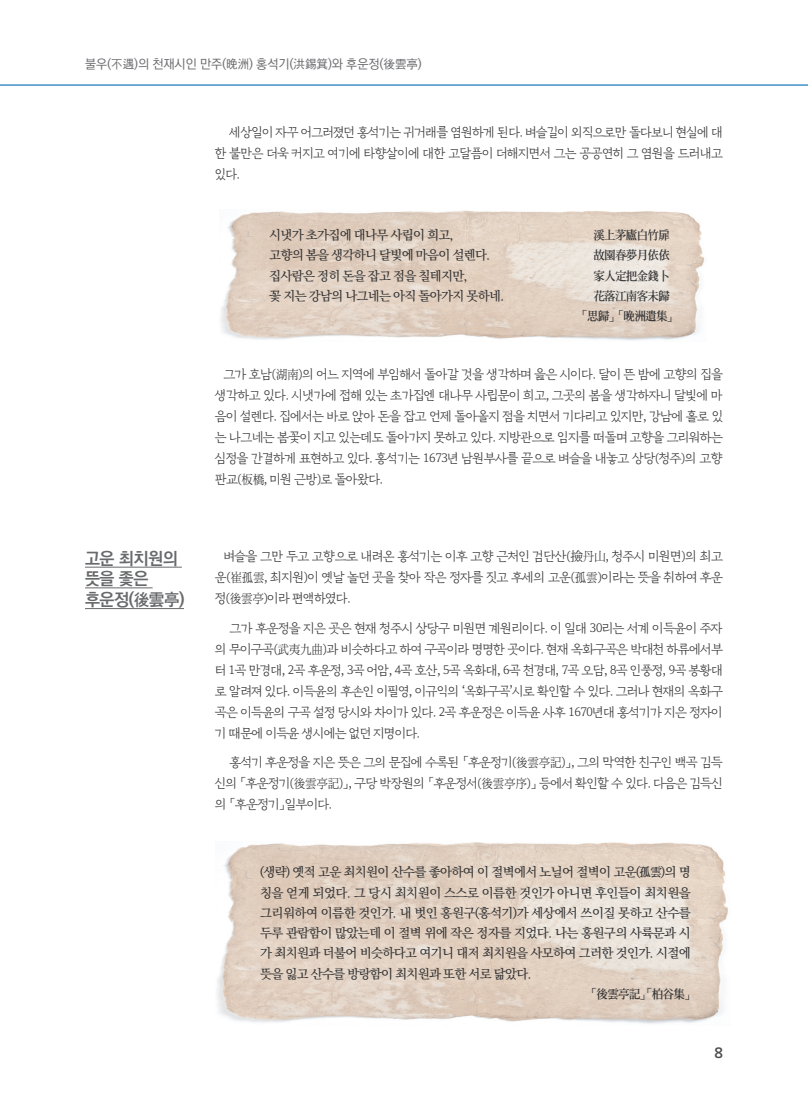
<style>
.page{position:relative;width:808px;height:1106px;background:#fff}
.page>*{position:absolute;margin:0;border:0;box-sizing:border-box;transform-origin:0 0}
.t1{font:700 17.25px/20.7px "Ko Pub World Dotum";letter-spacing:-.025em;color:#67696b}
.t2{font:15px "Gyeonggi Title M";color:#4b4c4d}
.t3{font:12.75px/21px "Gyeonggi Batang R";letter-spacing:-.03em;color:#333334;text-align:justify}
.t4{font:500 12.75px/20.2px "Ko Pub World Batang";letter-spacing:-.05em;color:#333334;text-align:right}
.t5{font:500 12.75px "Ko Pub World Batang";letter-spacing:-.03em;color:#333334}
.t6{font:500 12.75px "Ko Pub World Dotum";color:#6c6d70}
.s1{font-family:"Gyeonggi Batang R";font-weight:400}
.s2{font-family:"Koz Min Pr 6 N"}
</style>
<div class="page">
<hr style="left:0;top:84px;width:808px;height:2px;background:#4191c7">
<img style="left:220px;top:210px;width:485px;height:131px">
<img style="left:216px;top:842px;width:512px;height:182px">
<hr style="left:85px;top:567px;width:97px;height:1px;background:#67696b">
<hr style="left:85px;top:587px;width:68px;height:1px;background:#67696b">
<hr style="left:85px;top:608px;width:99px;height:1px;background:#67696b">
<p class="t6" style="left:85px;top:55px;width:338px">불우(不遇)의 천재시인 만주(晩洲) 홍석기(洪錫箕)와 후운정(後雲亭)</p>
<p class="t3" style="left:215px;top:122px;width:509px;text-indent:14px">세상일이 자꾸 어그러졌던 홍석기는 귀거래를 염원하게 된다. 벼슬길이 외직으로만 돌다보니 현실에 대 한 불만은 더욱 커지고 여기에 타향살이에 대한 고달픔이 더해지면서 그는 공공연히 그 염원을 드러내고 있다.</p>
<p class="t4" style="left:269px;top:225px;width:186px">시냇가 초가집에 대나무 사립이 희고,</p>
<p class="t4" style="left:593px;top:225px;width:78px">溪上茅廬白竹扉</p>
<p class="t4" style="left:269px;top:245px;width:223px">고향의 봄을 생각하니 달빛에 마음이 설렌다.</p>
<p class="t4" style="left:593px;top:245px;width:78px">故園春夢月依依</p>
<p class="t4" style="left:269px;top:265px;width:200px">집사람은 정히 돈을 잡고 점을 칠테지만,</p>
<p class="t4" style="left:593px;top:265px;width:78px">家人定把金錢卜</p>
<p class="t4" style="left:269px;top:286px;width:237px">꽃 지는 강남의 나그네는 아직 돌아가지 못하네.</p>
<p class="t4" style="left:581px;top:286px;width:94px">花落江南客未歸<br><span class="s1">「</span>思歸<span class="s1">」「</span>晩洲遺集<span class="s1">」</span></p>
<h1 class="t1" style="left:85px;top:549px;width:101px">고운 최치원의 뜻을 좇은 후운정(後雲亭)</h1>
<p class="t3" style="left:215px;top:364px;width:509px;text-indent:9px">그가 호남(湖南)의 어느 지역에 부임해서 돌아갈 것을 생각하며 읊은 시이다. 달이 뜬 밤에 고향의 집을 생각하고 있다. 시냇가에 접해 있는 초가집엔 대나무 사립문이 희고, 그곳의 봄을 생각하자니 달빛에 마 음이 설렌다. 집에서는 바로 앉아 돈을 잡고 언제 돌아올지 점을 치면서 기다리고 있지만, 강남에 홀로 있 는 나그네는 봄꽃이 지고 있는데도 돌아가지 못하고 있다. 지방관으로 임지를 떠돌며 고향을 그리워하는 심정을 간결하게 표현하고 있다. 홍석기는 1673년 남원부사를 끝으로 벼슬을 내놓고 상당(청주)의 고향 판교(板橋, 미원 근방)로 돌아왔다.</p>
<p class="t3" style="left:215px;top:545px;width:509px;text-indent:9px">벼슬을 그만 두고 고향으로 내려온 홍석기는 이후 고향 근처인 검단산(<span class="s2">撿</span>丹山, 청주시 미원면)의 최고 운(崔孤雲, 최지원)이 옛날 놀던 곳을 찾아 작은 정자를 짓고 후세의 고운(孤雲)이라는 뜻을 취하여 후운 정(後雲亭)이라 편액하였다.</p>
<p class="t3" style="left:215px;top:617px;width:509px;text-indent:15px">그가 후운정을 지은 곳은 현재 청주시 상당구 미원면 계원리이다. 이 일대 30리는 서계 이득윤이 주자 의 무이구곡(武夷九曲)과 비슷하다고 하여 구곡이라 명명한 곳이다. 현재 옥화구곡은 박대천 하류에서부 터 1곡 만경대, 2곡 후운정, 3곡 어암, 4곡 호산, 5곡 옥화대, 6곡 천경대, 7곡 오담, 8곡 인풍정, 9곡 봉황대 로 알려져 있다. 이득윤의 후손인 이필영, 이규익의 ‘옥화구곡’시로 확인할 수 있다. 그러나 현재의 옥화구 곡은 이득윤의 구곡 설정 당시와 차이가 있다. 2곡 후운정은 이득윤 사후 1670년대 홍석기가 지은 정자이 기 때문에 이득윤 생시에는 없던 지명이다.</p>
<p class="t3" style="left:215px;top:751px;width:509px;text-indent:15px">홍석기 후운정을 지은 뜻은 그의 문집에 수록된 「후운정기(後雲亭記)」, 그의 막역한 친구인 백곡 김득 신의 「후운정기(後雲亭記)」, 구당 박장원의 「후운정서(後雲亭序)」 등에서 확인할 수 있다. 다음은 김득신 의 「후운정기」일부이다.</p>
<p class="t4" style="left:260px;top:862px;width:432px">(생략) 옛적 고운 최치원이 산수를 좋아하여 이 절벽에서 노닐어 절벽이 고운(孤雲)의 명</p>
<p class="t5" style="left:260px;top:883px;width:432px">칭을 얻게 되었다. 그 당시 최치원이 스스로 이름한 것인가 아니면 후인들이 최치원을</p>
<p class="t4" style="left:260px;top:903px;width:432px">그리워하여 이름한 것인가. 내 벗인 홍원구(홍석기)가 세상에서 쓰이질 못하고 산수를</p>
<p class="t4" style="left:260px;top:923px;width:432px">두루 관람함이 많았는데 이 절벽 위에 작은 정자를 지었다. 나는 홍원구의 사륙문과 시</p>
<p class="t4" style="left:260px;top:943px;width:432px">가 최치원과 더불어 비슷하다고 여기니 대저 최치원을 사모하여 그러한 것인가. 시절에</p>
<p class="t4" style="left:260px;top:963px;width:273px">뜻을 잃고 산수를 방랑함이 최치원과 또한 서로 닮았다.</p>
<p class="t4" style="left:591px;top:984px;width:102px"><span class="s1">「</span>後雲亭記<span class="s1">」「</span>柏谷集<span class="s1">」</span></p>
<p class="t2" style="left:714px;top:1044px;width:10px">8</p>
</div>
